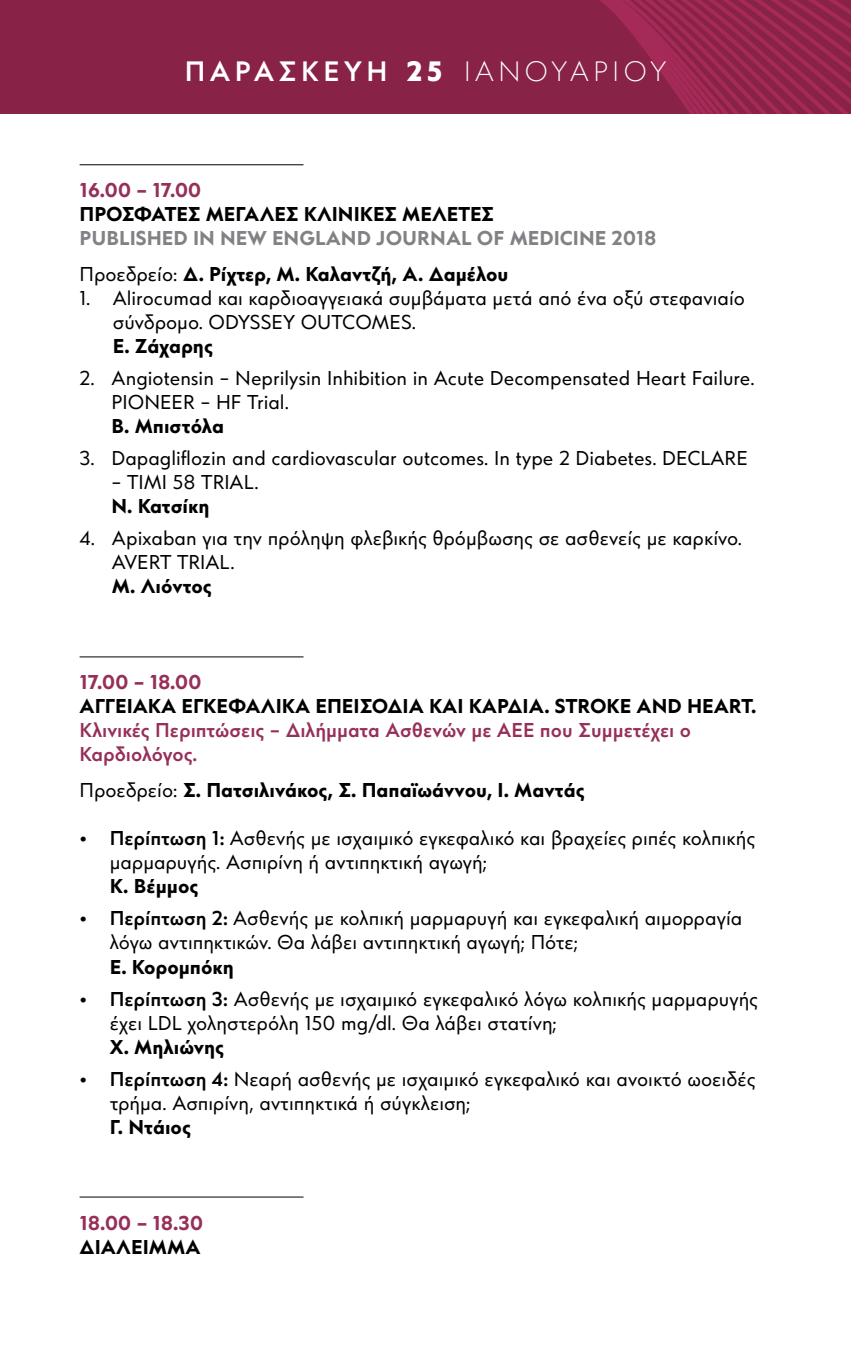
<style>
.page{position:relative;width:851px;height:1361px;background:#fff}
.page>*{position:absolute;margin:0;border:0;box-sizing:border-box;transform-origin:0 0}
.t1{font:300 28px "CF Panoptik";letter-spacing:.16em;color:#fff}
.t2{font:20px/24px "CF Panoptik";color:#000}
.t3{font:700 20px "CF Panoptik";color:#000}
.t4{font:700 20px/36px "CF Panoptik";color:#808285}
.t5{font:500 20px/24px "CF Panoptik";color:#962f59}
.t6{font:700 20px "CF Panoptik";letter-spacing:-.005em;color:#962f59}
.s1{font-weight:500}
.s2{font-weight:800}
.s3{font-weight:400;color:#000}
.s4{color:#000}
.s5{font-weight:400}
</style>
<div class="page">
<hr style="left:80px;top:164px;width:223px;height:1px;background:#000">
<hr style="left:80px;top:656px;width:223px;height:1px;background:#000">
<hr style="left:80px;top:1196px;width:223px;height:1px;background:#000">
<div style="left:0;top:0;width:850px;height:113px;background:#892247"></div>
<svg style="left:600px;top:0;width:250px;height:113px"></svg>
<h1 class="t1" style="left:185px;top:54px;width:483px"><span class="s1">ΠΑΡΑΣΚΕΥΗ</span> <span class="s2">25</span> ΙΑΝΟΥΑΡΊ ΟΥ</h1>
<p class="t6" style="left:80px;top:178px;width:123px">16.00 – 17.00</p>
<p class="t3" style="left:80px;top:202px;width:416px">ΠΡΟΣΦΑΤΕΣ ΜΕΓΑΛΕΣ ΚΛΙΝΙΚΕΣ ΜΕΛΕΤΕΣ</p>
<p class="t4" style="left:80px;top:221px;width:578px">PUBLISHED IN NEW ENGLAND JOURNAL OF MEDICINE 2018<br><span class="s3">Προεδρείο:</span> <span class="s4">Δ. Ρίχτερ, Μ. Καλαντζή, Α. Δαμέλου</span></p>
<p class="t2" style="left:113px;top:287px;width:633px;text-indent:-33px">1. Alirocumad και καρδιοαγγειακά συμβάματα μετά από ένα οξύ στεφανιαίο σύνδρομο. ODYSSEY OUTCOMES.</p>
<p class="t3" style="left:113px;top:334px;width:101px">Ε. Ζάχαρης</p>
<p class="t2" style="left:112px;top:367px;width:644px;text-indent:-32px">2. Angiotensin – Neprilysin Inhibition in Acute Decompensated Heart Failure.<br>PIONEER – HF Trial.</p>
<p class="t3" style="left:112px;top:414px;width:114px">Β. Μπιστόλα</p>
<p class="t2" style="left:80px;top:447px;width:669px">3. Dapagliflozin and cardiovascular outcomes. In type 2 Diabetes. DECLARE</p>
<p class="t2" style="left:111px;top:471px;width:149px">– TIMI 58 TRIAL.</p>
<p class="t3" style="left:111px;top:494px;width:99px">Ν. Κατσίκη</p>
<p class="t2" style="left:112px;top:527px;width:631px;text-indent:-32px">4. Apixaban για την πρόληψη φλεβικής θρόμβωσης σε ασθενείς με καρκίνο.<br>AVERT TRIAL.</p>
<p class="t3" style="left:112px;top:574px;width:101px">Μ. Λιόντος</p>
<p class="t6" style="left:80px;top:670px;width:124px">17.00 – 18.00</p>
<p class="t3" style="left:80px;top:694px;width:678px">ΑΓΓΕΙΑΚΆ ΕΓΚΕΦΑΛΙΚΆ ΕΠΕΙΣΌΔΙΑ ΚΑΙ ΚΆΡΔΙΆ. STROKE AND HEART.</p>
<p class="t5" style="left:80px;top:719px;width:613px">Κλινικές Περιπτώσεις – Διλήμματα Ασθενών με ΑΕΕ που Συμμετέχει ο<br>Καρδιολόγος.</p>
<p class="t3" style="left:80px;top:778px;width:506px"><span class="s5">Προεδρείο:</span> Σ. Πατσιλινάκος, Σ. Παπαϊωάννου, Ι. Μαντάς</p>
<p class="t2" style="left:110px;top:827px;width:647px;text-indent:-30px">• <span class="s1">Περίπτωση 1:</span> Ασθενής με ισχαιμικό εγκεφαλικό και βραχείες ριπές κολπικής μαρμαρυγής. Ασπιρίνη ή αντιπηκτική αγωγή;</p>
<p class="t3" style="left:110px;top:874px;width:90px">Κ. Βέμμος</p>
<p class="t2" style="left:110px;top:907px;width:634px;text-indent:-30px">• <span class="s1">Περίπτωση 2:</span> Ασθενής με κολπική μαρμαρυγή και εγκεφαλική αιμορραγία λόγω αντιπηκτικών. Θα λάβει αντιπηκτική αγωγή; Πότε;</p>
<p class="t3" style="left:110px;top:954px;width:126px">Ε. Κορομπόκη</p>
<p class="t2" style="left:110px;top:987px;width:649px;text-indent:-30px">• <span class="s1">Περίπτωση 3:</span> Ασθενής με ισχαιμικό εγκεφαλικό λόγω κολπικής μαρμαρυγής έχει LDL χοληστερόλη 150 mg/dl. Θα λάβει στατίνη;</p>
<p class="t3" style="left:110px;top:1034px;width:116px">X. Μηλιώνης</p>
<p class="t2" style="left:110px;top:1067px;width:647px;text-indent:-30px">• <span class="s1">Περίπτωση 4:</span> Νεαρή ασθενής με ισχαιμικό εγκεφαλικό και ανοικτό ωοειδές τρήμα. Ασπιρίνη, αντιπηκτικά ή σύγκλειση;</p>
<p class="t3" style="left:110px;top:1114px;width:83px">Γ. Ντάιος</p>
<p class="t6" style="left:80px;top:1210px;width:125px">18.00 – 18.30</p>
<p class="t3" style="left:80px;top:1234px;width:122px">ΔΙΑΛΕΙΜΜΑ</p>
</div>
